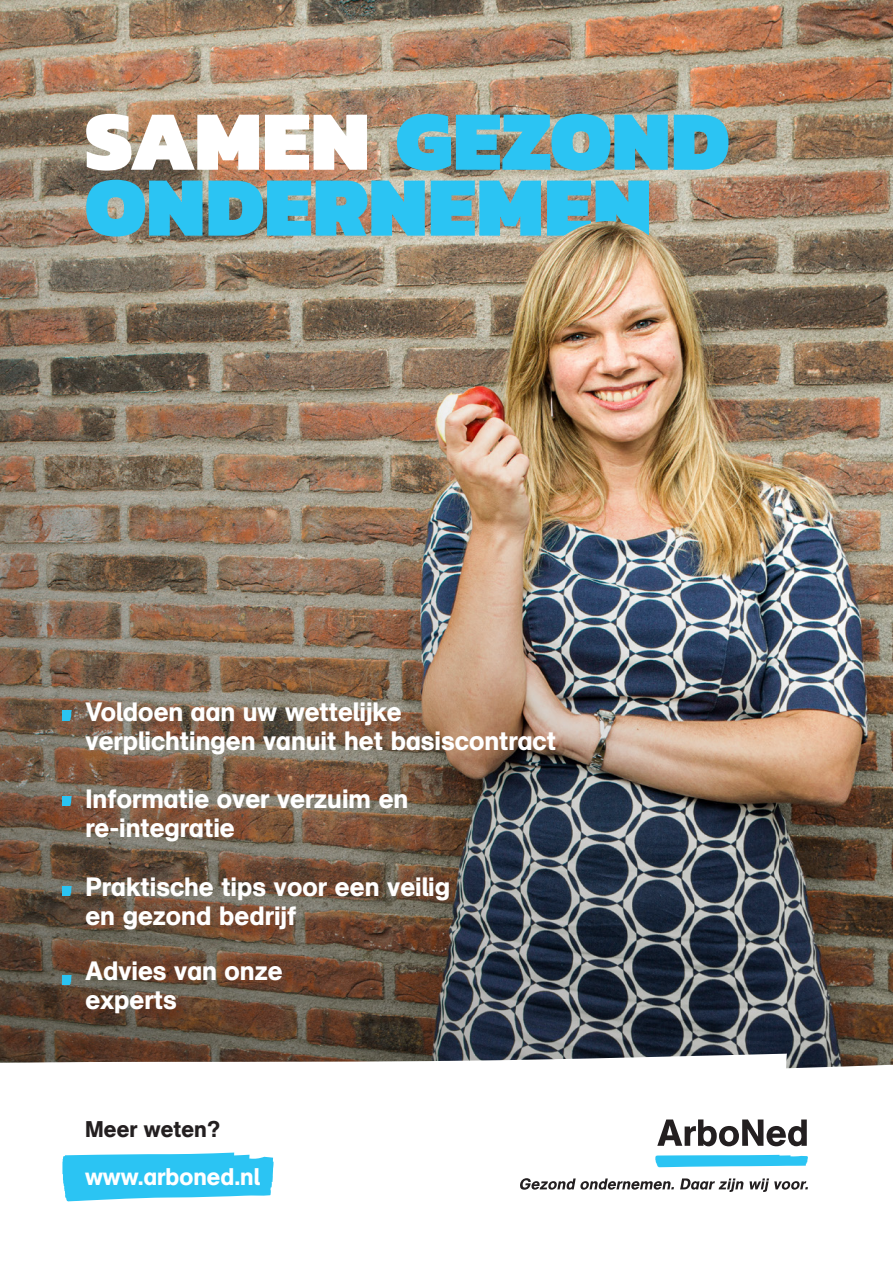
<style>
.page{position:relative;width:893px;height:1263px;background:#fff}
.page>*{position:absolute;margin:0;border:0;box-sizing:border-box;transform-origin:0 0}
.t1{font:900 85.5px/65.8px "Kanit";color:#2bc4f3}
.t2{font:26.25px/29px "AG Schoolbook Medium A";color:#fff}
.t3{font:23.85px "AG Schoolbook Medium A";color:#fff}
.t4{font:22.5px "AG Schoolbook Medium A";color:#231f20}
.s1{color:#fff}
</style>
<div class="page">
<img style="left:0;top:0;width:893px;height:1054px">
<svg style="left:0;top:1054px;width:893px;height:131px"></svg>
<svg style="left:62px;top:1152px;width:212px;height:50px;background:#4accf4"></svg>
<svg style="left:655px;top:1155px;width:153px;height:12px;background:#40c9f4"></svg>
<svg style="left:657px;top:1119px;width:150px;height:27px"></svg>
<svg style="left:520px;top:1178px;width:154px;height:12px"></svg>
<svg style="left:680px;top:1178px;width:64px;height:14px"></svg>
<svg style="left:750px;top:1178px;width:58px;height:14px"></svg>
<svg style="left:62px;top:797px;width:10px;height:9px"></svg>
<svg style="left:62px;top:886px;width:10px;height:10px"></svg>
<svg style="left:62px;top:975px;width:10px;height:9px"></svg>
<svg style="left:62px;top:711px;width:10px;height:9px"></svg>
<img style="left:548px;top:221px;width:138px;height:71px">
<p class="t1" style="left:85px;top:103px;width:646px"><span class="s1">SAMEN</span> GEZOND<br>ONDERNEMEN</p>
<p class="t2" style="left:86px;top:697px;width:472px">Voldoen aan uw wettelijke verplichtingen vanuit het basiscontract</p>
<p class="t2" style="left:86px;top:784px;width:324px">Informatie over verzuim en re-integratie</p>
<p class="t2" style="left:86px;top:872px;width:366px">Praktische tips voor een veilig en gezond bedrijf</p>
<p class="t2" style="left:86px;top:956px;width:199px">Advies van onze</p>
<p class="t2" style="left:86px;top:985px;width:93px">experts</p>
<p class="t4" style="left:85px;top:1116px;width:137px">Meer weten?</p>
<p class="t3" style="left:85px;top:1162px;width:176px">www.arboned.nl</p>
</div>
